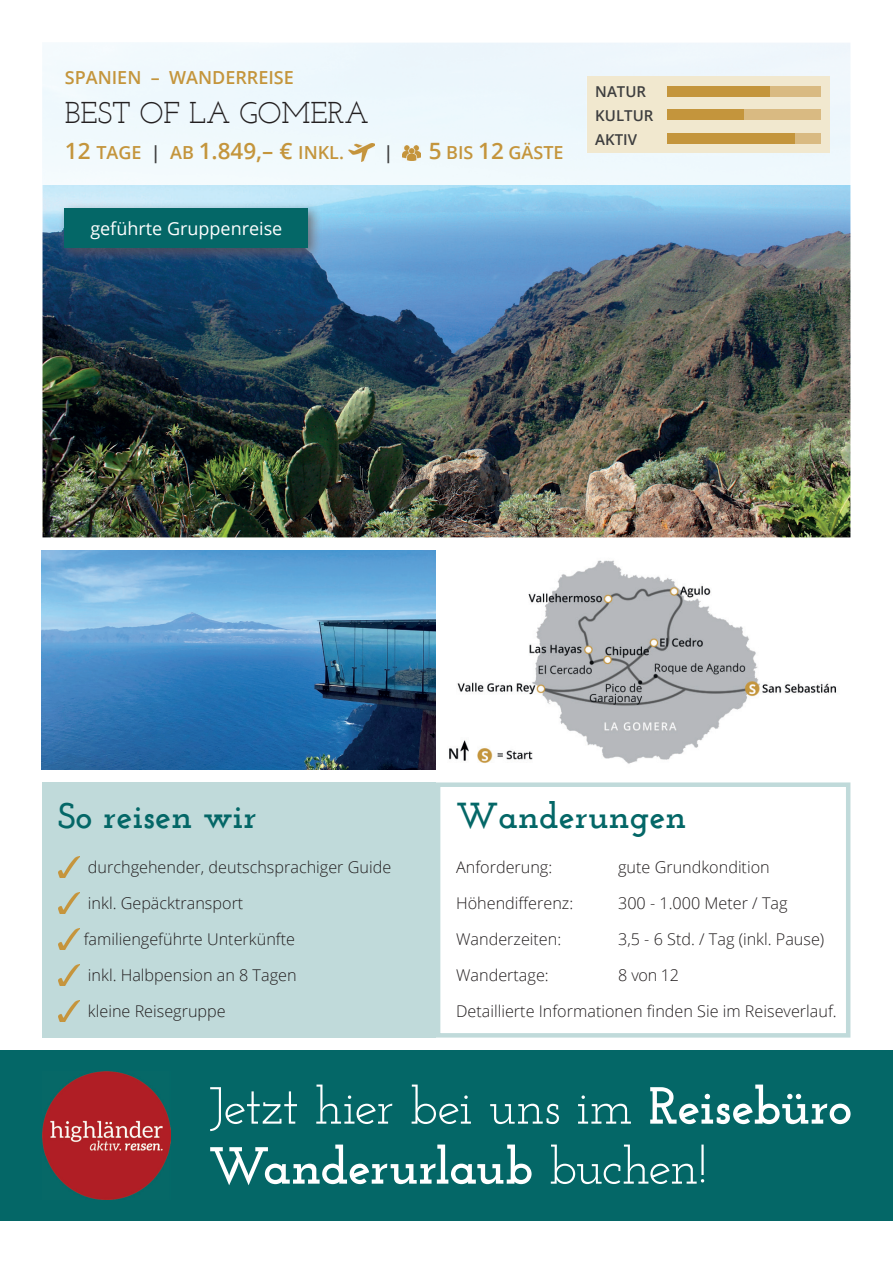
<style>
.page{position:relative;width:893px;height:1263px;background:#fff}
.page>*{position:absolute;margin:0;border:0;box-sizing:border-box;transform-origin:0 0}
.t1{font:52.2px/60px "Josefin Slab";letter-spacing:-.015em;color:#fff}
.t2{font:700 36px "Josefin Slab";color:#046767}
.t3{font:30px "Josefin Slab";color:#231f20}
.t4{font:600 18px "Open Sans";color:#c4953c}
.t5{font:18px "Open Sans";color:#fff}
.t6{font:600 18px "Open Sans";color:#3e3e3f}
.t7{font:300 16.2px "Open Sans";color:#231f20}
.t8{font:600 15px/24px "Open Sans";color:#3e3e3f}
.s1{font-size:22.5px}
.s2{color:#3e3e3f}
.s3{font-weight:700}
</style>
<div class="page">
<img style="left:43px;top:185px;width:807px;height:352px">
<div style="left:43px;top:43px;width:592px;height:142px;background:#eef8fd"></div>
<div style="left:797px;top:90px;width:53px;height:95px;background:#eef8fd"></div>
<img style="left:349px;top:144px;width:25px;height:18px">
<img style="left:403px;top:146px;width:17px;height:14px">
<div style="left:587px;top:77px;width:242px;height:76px;background:#f1e8cf"></div>
<div style="left:668px;top:133px;width:153px;height:11px;background:#d9ba82"></div>
<div style="left:668px;top:109px;width:153px;height:11px;background:#d9ba82"></div>
<div style="left:668px;top:86px;width:153px;height:10px;background:#d9ba82"></div>
<div style="left:668px;top:86px;width:102px;height:10px;background:#c4953c"></div>
<div style="left:668px;top:109px;width:76px;height:11px;background:#c4953c"></div>
<div style="left:668px;top:133px;width:127px;height:11px;background:#c4953c"></div>
<div style="left:0;top:1050px;width:893px;height:170px;background:#046767"></div>
<img style="left:43px;top:1071px;width:127px;height:128px">
<div style="left:43px;top:782px;width:393px;height:255px;background:#c0dada"></div>
<img style="left:58px;top:856px;width:22px;height:21px">
<img style="left:58px;top:892px;width:22px;height:21px">
<img style="left:58px;top:928px;width:22px;height:21px">
<img style="left:58px;top:964px;width:22px;height:21px">
<img style="left:58px;top:1000px;width:22px;height:21px">
<svg style="left:436px;top:782px;width:414px;height:255px"></svg>
<img style="left:449px;top:560px;width:388px;height:204px">
<img style="left:41px;top:550px;width:395px;height:220px">
<img style="left:59px;top:203px;width:264px;height:59px">
<div style="left:65px;top:208px;width:243px;height:40px;background:#046767"></div>
<p class="t4" style="left:65px;top:65px;width:231px">SPANIEN – WANDERREISE</p>
<h3 class="t3" style="left:65px;top:95px;width:306px">BEST OF LA GOMERA</h3>
<p class="t4" style="left:65px;top:140px;width:281px"><span class="s1">12</span> TAGE <span class="s2">|</span> AB <span class="s1">1.849,– €</span> INKL.</p>
<p class="t6" style="left:384px;top:140px;width:11px">|</p>
<p class="t4" style="left:429px;top:140px;width:136px"><span class="s1">5</span> BIS <span class="s1">12</span> GÄSTE</p>
<p class="t5" style="left:90px;top:216px;width:194px">geführte Gruppenreise</p>
<p class="t8" style="left:595px;top:79px;width:60px">NATUR<br>KULTUR<br>AKTIV</p>
<h2 class="t2" style="left:58px;top:794px;width:200px">So reisen wir</h2>
<p class="t7" style="left:88px;top:856px;width:305px">durchgehender, deutschsprachiger Guide</p>
<p class="t7" style="left:88px;top:892px;width:157px">inkl. Gepäcktransport</p>
<p class="t7" style="left:84px;top:928px;width:213px">familiengeführte Unterkünfte</p>
<p class="t7" style="left:88px;top:964px;width:210px">inkl. Halbpension an 8 Tagen</p>
<p class="t7" style="left:88px;top:1000px;width:139px">kleine Reisegruppe</p>
<h2 class="t2" style="left:456px;top:794px;width:232px">Wanderungen</h2>
<p class="t7" style="left:456px;top:856px;width:98px">Anforderung:</p>
<p class="t7" style="left:618px;top:856px;width:153px">gute Grundkondition</p>
<p class="t7" style="left:456px;top:892px;width:119px">Höhendifferenz:</p>
<p class="t7" style="left:618px;top:892px;width:171px">300 - 1.000 Meter / Tag</p>
<p class="t7" style="left:456px;top:928px;width:107px">Wanderzeiten:</p>
<p class="t7" style="left:618px;top:928px;width:208px">3,5 - 6 Std. / Tag (inkl. Pause)</p>
<p class="t7" style="left:456px;top:964px;width:94px">Wandertage:</p>
<p class="t7" style="left:618px;top:964px;width:62px">8 von 12</p>
<p class="t7" style="left:456px;top:1000px;width:382px">Detaillierte Informationen finden Sie im Reiseverlauf.</p>
<h1 class="t1" style="left:208px;top:1076px;width:645px">Jetzt hier bei uns im <span class="s3">Reisebüro<br>Wanderurlaub</span> buchen!</h1>
</div>
